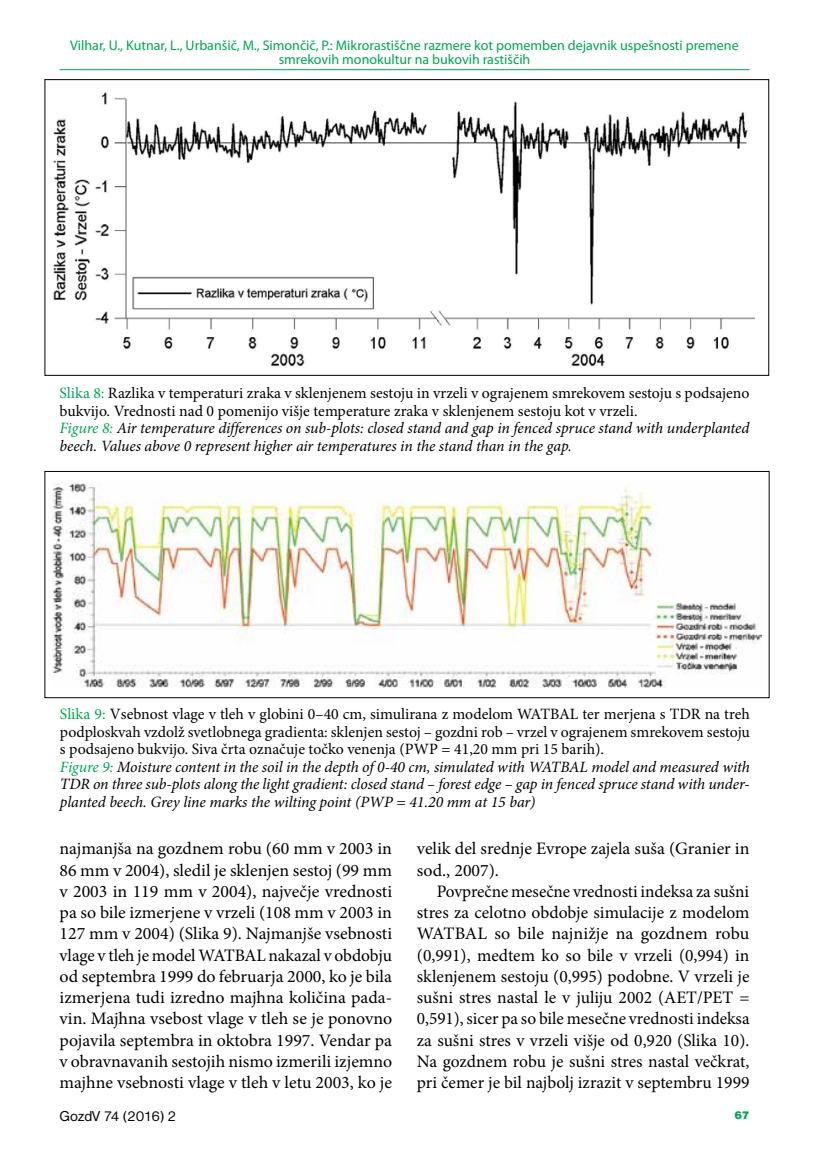
<style>
.page{position:relative;width:819px;height:1166px;background:#fff}
.page>*{position:absolute;margin:0;border:0;box-sizing:border-box;transform-origin:0 0}
.t1{font:17.5px/21.2px "Minion Pro";color:#000;text-align:justify}
.t2{font:15.75px/17.5px "Minion Pro";color:#000}
.t3{font:14.88px "Nimbus San DEE";color:#000}
.t4{font:14px/14px "Myriad Pro";color:#00a651;text-align:center}
.t5{font:11.38px "Nimbus San DEE Blac";color:#00a651}
.s1{color:#00a651}
.s2{font-style:italic;color:#00a651}
.s3{font-style:italic}
</style>
<div class="page">
<hr style="left:60px;top:69px;width:689px;height:1px;background:#00a651">
<img style="left:53px;top:92px;width:701px;height:275px">
<img style="left:52px;top:482px;width:709px;height:206px">
<div style="left:45px;top:471px;width:724px;height:227px;border:1px solid #000"></div>
<p class="t4" style="left:70px;top:38px;width:670px">Vilhar, U., Kutnar, L., Urbanšič, M., Simončič, P.: Mikrorastiščne razmere kot pomemben dejavnik uspešnosti premene smrekovih monokultur na bukovih rastiščih</p>
<p class="t2" style="left:60px;top:384px;width:691px"><span class="s1">Slika 8:</span> Razlika v temperaturi zraka v sklenjenem sestoju in vrzeli v ograjenem smrekovem sestoju s podsajeno bukvijo. Vrednosti nad 0 pomenijo višje temperature zraka v sklenjenem sestoju kot v vrzeli.<br><span class="s2">Figure 8:</span> <span class="s3">Air temperature differences on sub-plots: closed stand and gap in fenced spruce stand with underplanted beech. Values above 0 represent higher air temperatures in the stand than in the gap.</span></p>
<p class="t2" style="left:60px;top:705px;width:691px"><span class="s1">Slika 9:</span> Vsebnost vlage v tleh v globini 0–40 cm, simulirana z modelom WATBAL ter merjena s TDR na treh podploskvah vzdolž svetlobnega gradienta: sklenjen sestoj – gozdni rob – vrzel v ograjenem smrekovem sestoju s podsajeno bukvijo. Siva črta označuje točko venenja (PWP = 41,20 mm pri 15 barih).<br><span class="s2">Figure 9:</span> <span class="s3">Moisture content in the soil in the depth of 0-40 cm, simulated with WATBAL model and measured with TDR on three sub-plots along the light gradient: closed stand – forest edge – gap in fenced spruce stand with under&shy;planted beech. Grey line marks the wilting point (PWP = 41.20 mm at 15 bar)</span></p>
<p class="t1" style="left:60px;top:838px;width:334px">najmanjša na gozdnem robu (60 mm v 2003 in 86 mm v 2004), sledil je sklenjen sestoj (99 mm v 2003 in 119 mm v 2004), največje vrednosti pa so bile izmerjene v vrzeli (108 mm v 2003 in 127 mm v 2004) (Slika 9). Najmanjše vsebnosti vlage v tleh je model WATBAL nakazal v obdobju od septembra 1999 do februarja 2000, ko je bila izmerjena tudi izredno majhna količina pada&shy;vin. Majhna vsebost vlage v tleh se je ponovno pojavila septembra in oktobra 1997. Vendar pa v obravnavanih sestojih nismo izmerili izjemno majhne vsebnosti vlage v tleh v letu 2003, ko je</p>
<p class="t1" style="left:417px;top:838px;width:334px">velik del srednje Evrope zajela suša (Granier in sod., 2007).</p>
<p class="t1" style="left:417px;top:880px;width:334px;text-indent:20px">Povprečne mesečne vrednosti indeksa za sušni stres za celotno obdobje simulacije z modelom WATBAL so bile najnižje na gozdnem robu (0,991), medtem ko so bile v vrzeli (0,994) in sklenjenem sestoju (0,995) podobne. V vrzeli je sušni stres nastal le v juliju 2002 (AET/PET = 0,591), sicer pa so bile mesečne vrednosti indeksa za sušni stres v vrzeli višje od 0,920 (Slika 10).<br>Na gozdnem robu je sušni stres nastal večkrat, pri čemer je bil najbolj izrazit v septembru 1999</p>
<p class="t3" style="left:60px;top:1108px;width:118px">GozdV 74 (2016) 2</p>
<p class="t5" style="left:734px;top:1108px;width:17px">67</p>
</div>
